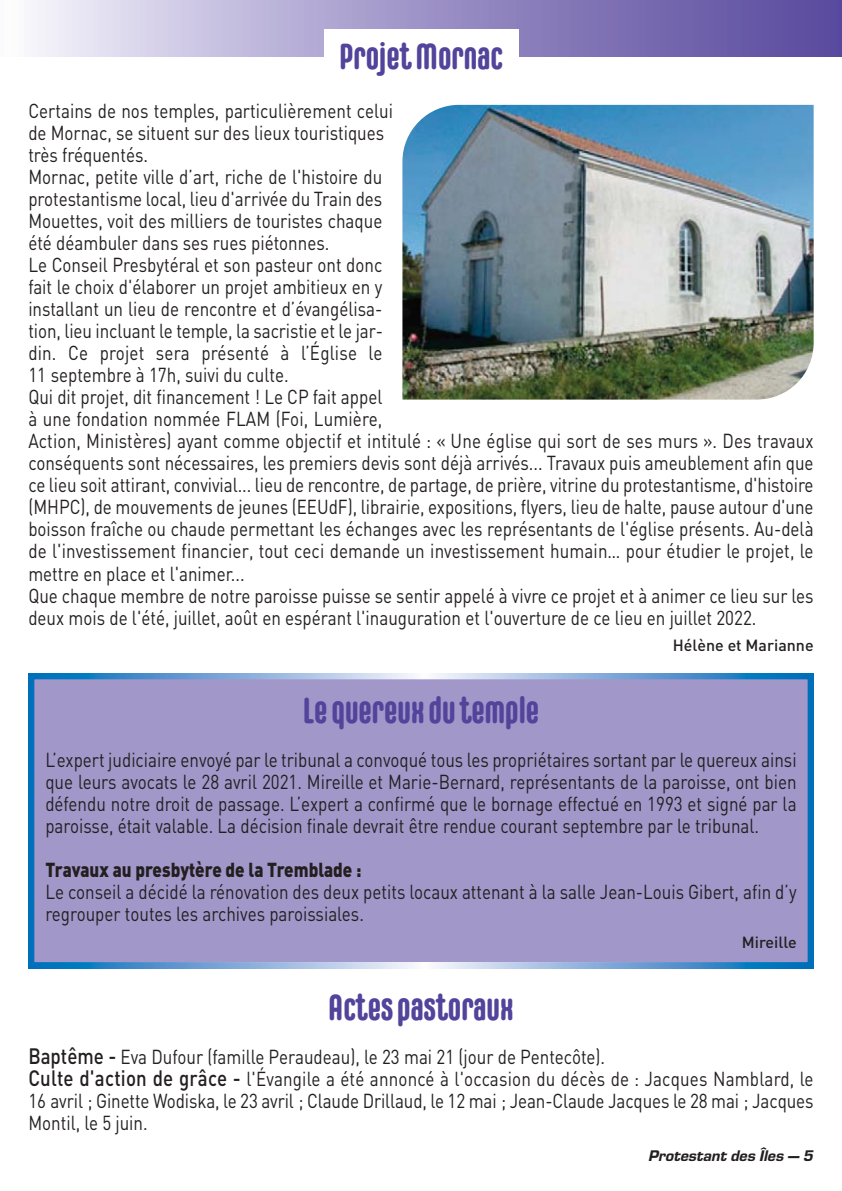
<style>
.page{position:relative;width:842px;height:1191px;background:#fff}
.page>*{position:absolute;margin:0;border:0;box-sizing:border-box;transform-origin:0 0}
.t1{font:700 36px "Hidden Treasuresofthe Bauhaus Dessau";color:#52439b}
.t2{font:20px/22px "DIN";color:#231f20;scale:.85 1}
.t3{font:900 20px "DIN";color:#231f20;scale:.85 1}
.t4{font:500 16px "DIN";color:#231f20}
.t5{font:italic 800 16px "Eurostile";color:#231f20}
.s1{font-weight:500;font-size:22px}
</style>
<div class="page">
<div style="left:0;top:0;width:842px;height:57px;background:linear-gradient(to right,#f4f2fb,#524199)"></div>
<div style="left:324px;top:29px;width:194px;height:55px;background:#fff"></div>
<div style="left:28px;top:673px;width:786px;height:295px;background:#a297c9"></div>
<img style="left:402px;top:105px;width:412px;height:294px">
<h1 class="t1" style="left:339px;top:42px;width:165px">Projet Mornac</h1>
<p class="t2" style="left:28px;top:102px;width:925px">Certains de nos temples, particulièrement celui<br>de Mornac, se situent sur des lieux touristiques<br>très fréquentés.<br>Mornac, petite ville d’art, riche de l'histoire du<br>protestantisme local, lieu d'arrivée du Train des<br>Mouettes, voit des milliers de touristes chaque<br>été déambuler dans ses rues piétonnes.<br>Le Conseil Presbytéral et son pasteur ont donc<br>fait le choix d'élaborer un projet ambitieux en y<br>installant un lieu de rencontre et d’évangélisa-<br>tion, lieu incluant le temple, la sacristie et le jar-<br>din. Ce projet sera présenté à l’Église le<br>11 septembre à 17h, suivi du culte.<br>Qui dit projet, dit financement ! Le CP fait appel<br>à une fondation nommée FLAM (Foi, Lumière,<br>Action, Ministères) ayant comme objectif et intitulé : « Une église qui sort de ses murs ». Des travaux conséquents sont nécessaires, les premiers devis sont déjà arrivés... Travaux puis ameublement afin que ce lieu soit attirant, convivial... lieu de rencontre, de partage, de prière, vitrine du protestantisme, d'histoire (MHPC), de mouvements de jeunes (EEUdF), librairie, expositions, flyers, lieu de halte, pause autour d'une boisson fraîche ou chaude permettant les échanges avec les représentants de l'église présents. Au-delà de l'investissement financier, tout ceci demande un investissement humain… pour étudier le projet, le mettre en place et l'animer...<br>Que chaque membre de notre paroisse puisse se sentir appelé à vivre ce projet et à animer ce lieu sur les deux mois de l'été, juillet, août en espérant l'inauguration et l'ouverture de ce lieu en juillet 2022.</p>
<p class="t4" style="left:673px;top:639px;width:142px">Hélène et Marianne</p>
<h1 class="t1" style="left:303px;top:696px;width:238px">Le quereux du temple</h1>
<p class="t2" style="left:45px;top:751px;width:885px;text-align:justify">L’expert judiciaire envoyé par le tribunal a convoqué tous les propriétaires sortant par le quereux ainsi que leurs avocats le 28 avril 2021. Mireille et Marie-Bernard, représentants de la paroisse, ont bien défendu notre droit de passage. L’expert a confirmé que le bornage effectué en 1993 et signé par la paroisse, était valable. La décision finale devrait être rendue courant septembre par le tribunal.</p>
<p class="t3" style="left:45px;top:863px;width:374px">Travaux au presbytère de la Tremblade :</p>
<p class="t2" style="left:45px;top:883px;width:885px">Le conseil a décidé la rénovation des deux petits locaux attenant à la salle Jean-Louis Gibert, afin d’y regrouper toutes les archives paroissiales.</p>
<p class="t4" style="left:742px;top:936px;width:56px">Mireille</p>
<h1 class="t1" style="left:328px;top:992px;width:187px">Actes pastoraux</h1>
<p class="t2" style="left:28px;top:1047px;width:925px"><span class="s1">Baptême -</span> Eva Dufour (famille Peraudeau), le 23 mai 21 (jour de Pentecôte).<br><span class="s1">Culte d'action de grâce -</span> l'Évangile a été annoncé à l'occasion du décès de : Jacques Namblard, le 16 avril ; Ginette Wodiska, le 23 avril ; Claude Drillaud, le 12 mai ; Jean-Claude Jacques le 28 mai ; Jacques Montil, le 5 juin.</p>
<p class="t5" style="left:649px;top:1146px;width:166px">Protestant des Îles — 5</p>
</div>
